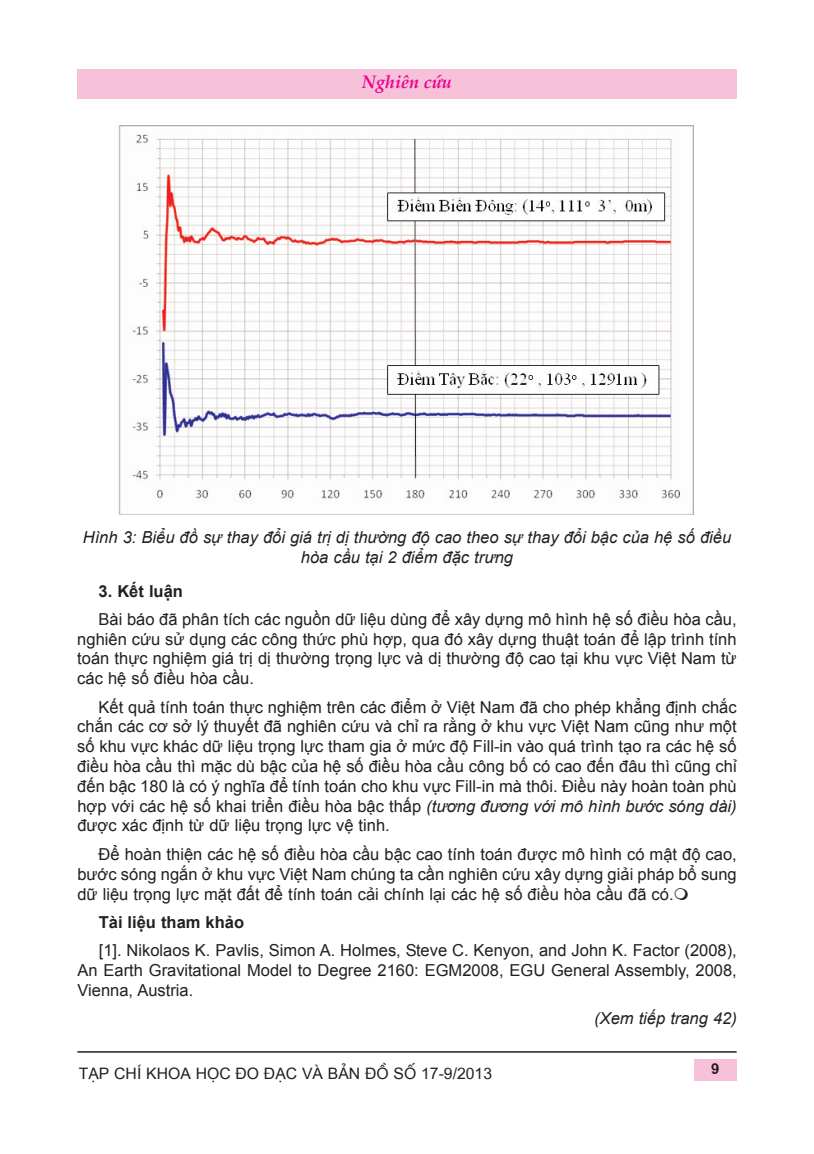
<style>
.page{position:relative;width:814px;height:1154px;background:#fff}
.page>*{position:absolute;margin:0;border:0;box-sizing:border-box;transform-origin:0 0}
.t1{font:italic 700 18px "Palatino Linotype";color:#ed028c}
.t2{font:16.5px/19.8px "Arial";color:#231f20;text-align:justify}
.t3{font:italic 16.5px/19.8px "Arial";color:#231f20;text-align:center}
.t4{font:700 16.5px "Arial";color:#231f20}
.t5{font:15.75px "Vn Arial H";color:#231f20}
.t6{font:700 15px "Vn Arial";color:#231f20}
.s1{font-style:italic}
</style>
<div class="page">
<div style="left:77px;top:69px;width:659px;height:30px;background:#f7c1d9"></div>
<div style="left:694px;top:1059px;width:42px;height:22px;background:#f7c1d9"></div>
<hr style="left:77px;top:1051px;width:659px;height:1px;background:#231f20">
<img style="left:118px;top:125px;width:576px;height:390px">
<p class="t1" style="left:362px;top:75px;width:91px">Nghiên cứu</p>
<p class="t3" style="left:83px;top:527px;width:650px">Hình 3: Biểu đồ sự thay đổi giá trị dị thường độ cao theo sự thay đổi bậc của hệ số điều hòa cầu tại 2 điểm đặc trưng</p>
<p class="t4" style="left:99px;top:581px;width:86px">3. Kết luận</p>
<p class="t2" style="left:77px;top:609px;width:661px;text-indent:21px">Bài báo đã phân tích các nguồn dữ liệu dùng để xây dựng mô hình hệ số điều hòa cầu, nghiên cứu sử dụng các công thức phù hợp, qua đó xây dựng thuật toán để lập trình tính toán thực nghiệm giá trị dị thường trọng lực và dị thường độ cao tại khu vực Việt Nam từ các hệ số điều hòa cầu.</p>
<p class="t2" style="left:77px;top:697px;width:661px;text-indent:21px">Kết quả tính toán thực nghiệm trên các điểm ở Việt Nam đã cho phép khẳng định chắc chắn các cơ sở lý thuyết đã nghiên cứu và chỉ ra rằng ở khu vực Việt Nam cũng như một số khu vực khác dữ liệu trọng lực tham gia ở mức độ Fill-in vào quá trình tạo ra các hệ số điều hòa cầu thì mặc dù bậc của hệ số điều hòa cầu công bố có cao đến đâu thì cũng chỉ đến bậc 180 là có ý nghĩa để tính toán cho khu vực Fill-in mà thôi. Điều này hoàn toàn phù hợp với các hệ số khai triển điều hòa bậc thấp <span class="s1">(tương đương với mô hình bước sóng dài) </span>được xác định từ dữ liệu trọng lực vệ tinh.</p>
<p class="t2" style="left:77px;top:844px;width:661px;text-indent:21px">Để hoàn thiện các hệ số điều hòa cầu bậc cao tính toán được mô hình có mật độ cao, bước sóng ngắn ở khu vực Việt Nam chúng ta cần nghiên cứu xây dựng giải pháp bổ sung dữ liệu trọng lực mặt đất để tính toán cải chính lại các hệ số điều hòa cầu đã có.</p>
<p class="t4" style="left:99px;top:913px;width:147px">Tài liệu tham khảo</p>
<p class="t2" style="left:77px;top:940px;width:661px;text-indent:21px">[1]. Nikolaos K. Pavlis, Simon A. Holmes, Steve C. Kenyon, and John K. Factor (2008), An Earth Gravitational Model to Degree 2160: EGM2008, EGU General Assembly, 2008, Vienna, Austria.</p>
<p class="t3" style="left:594px;top:1008px;width:144px">(Xem tiếp trang 42)</p>
<p class="t5" style="left:79px;top:1064px;width:415px">T¹P CHÝ KHOA HÄC ®O ®¹C VΜ B¶N ®Å SÈ 17-9/2013</p>
<p class="t6" style="left:711px;top:1063px;width:10px">9</p>
</div>
